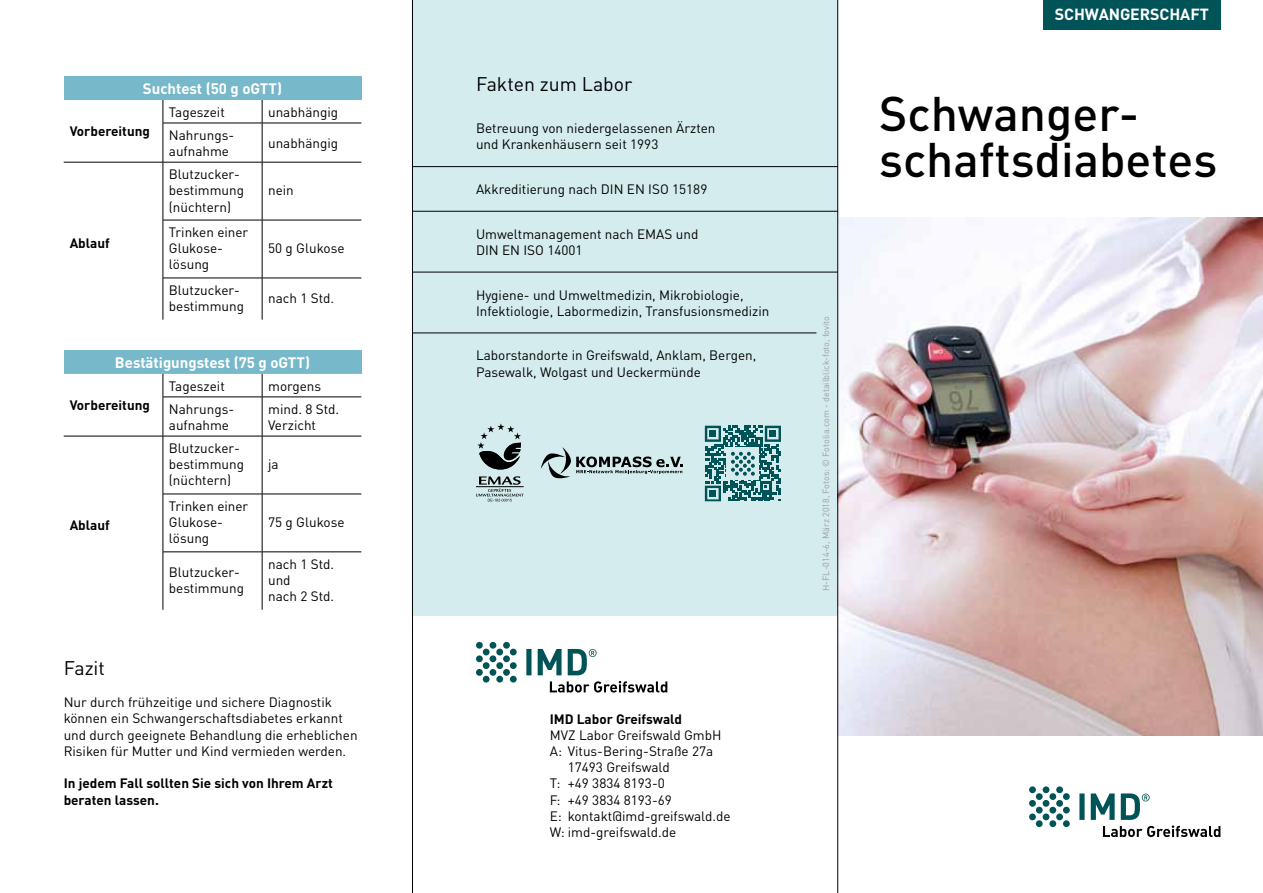
<style>
.page{position:relative;width:1263px;height:893px;background:#fff}
.page>*{position:absolute;margin:0;border:0;box-sizing:border-box;transform-origin:0 0}
.t1{font:500 48px/46.5px "DINOT";color:#000}
.t2{font:19.5px "DINOT";color:#000}
.t3{font:700 15.9px "DINOT";letter-spacing:-.005em;color:#fff}
.t4{font:700 15px "DINOT";color:#fff}
.t5{font:13.5px/16.2px "DINOT";color:#000}
.t6{font:13.5px/16.2px "DIN";color:#000}
.t7{font:700 13.5px/16.2px "DINOT";color:#000}
.t8{font:9px "DINOT";color:#9d9d9c}
</style>
<div class="page">
<div style="left:412px;top:0;width:426px;height:616px;background:#d5ecee"></div>
<svg style="left:550px;top:681px;width:117px;height:11px"></svg>
<svg style="left:526px;top:649px;width:70px;height:26px"></svg>
<svg style="left:476px;top:642px;width:41px;height:41px"></svg>
<svg style="left:1079px;top:793px;width:141px;height:44px"></svg>
<svg style="left:1029px;top:786px;width:41px;height:41px"></svg>
<div style="left:64px;top:77px;width:297px;height:23px;background:#78b8cb"></div>
<svg style="left:64px;top:100px;width:297px;height:220px"></svg>
<svg style="left:164px;top:163px;width:197px;height:157px"></svg>
<hr style="left:163px;top:123px;width:99px;height:1px;background:#000">
<hr style="left:262px;top:123px;width:99px;height:1px;background:#000">
<hr style="left:64px;top:162px;width:99px;height:1px;background:#000">
<hr style="left:163px;top:162px;width:99px;height:1px;background:#000">
<hr style="left:262px;top:162px;width:99px;height:1px;background:#000">
<hr style="left:163px;top:220px;width:99px;height:1px;background:#000">
<hr style="left:262px;top:220px;width:99px;height:1px;background:#000">
<hr style="left:163px;top:278px;width:99px;height:1px;background:#000">
<hr style="left:262px;top:278px;width:99px;height:1px;background:#000">
<svg style="left:163px;top:100px;width:1px;height:23px"></svg>
<svg style="left:262px;top:100px;width:1px;height:23px"></svg>
<hr style="left:163px;top:123px;width:1px;height:39px;background:#000">
<hr style="left:262px;top:123px;width:1px;height:39px;background:#000">
<hr style="left:163px;top:162px;width:1px;height:58px;background:#000">
<hr style="left:262px;top:162px;width:1px;height:58px;background:#000">
<hr style="left:163px;top:220px;width:1px;height:58px;background:#000">
<hr style="left:262px;top:220px;width:1px;height:58px;background:#000">
<hr style="left:163px;top:278px;width:1px;height:42px;background:#000">
<hr style="left:262px;top:278px;width:1px;height:42px;background:#000">
<div style="left:1043px;top:0;width:177px;height:30px;background:#005357"></div>
<img style="left:838px;top:218px;width:425px;height:517px">
<div style="left:64px;top:350px;width:297px;height:24px;background:#78b8cb"></div>
<svg style="left:64px;top:374px;width:297px;height:236px"></svg>
<svg style="left:164px;top:437px;width:197px;height:173px"></svg>
<hr style="left:163px;top:397px;width:99px;height:1px;background:#000">
<hr style="left:262px;top:397px;width:99px;height:1px;background:#000">
<hr style="left:64px;top:436px;width:99px;height:1px;background:#000">
<hr style="left:163px;top:436px;width:99px;height:1px;background:#000">
<hr style="left:262px;top:436px;width:99px;height:1px;background:#000">
<hr style="left:163px;top:494px;width:99px;height:1px;background:#000">
<hr style="left:262px;top:494px;width:99px;height:1px;background:#000">
<hr style="left:163px;top:552px;width:99px;height:1px;background:#000">
<hr style="left:262px;top:552px;width:99px;height:1px;background:#000">
<svg style="left:163px;top:374px;width:1px;height:23px"></svg>
<svg style="left:262px;top:374px;width:1px;height:23px"></svg>
<hr style="left:163px;top:397px;width:1px;height:39px;background:#000">
<hr style="left:262px;top:397px;width:1px;height:39px;background:#000">
<hr style="left:163px;top:436px;width:1px;height:58px;background:#000">
<hr style="left:262px;top:436px;width:1px;height:58px;background:#000">
<hr style="left:163px;top:494px;width:1px;height:58px;background:#000">
<hr style="left:262px;top:494px;width:1px;height:58px;background:#000">
<hr style="left:163px;top:552px;width:1px;height:58px;background:#000">
<hr style="left:262px;top:552px;width:1px;height:58px;background:#000">
<hr style="left:412px;top:166px;width:426px;height:1px;background:#000">
<hr style="left:412px;top:211px;width:426px;height:1px;background:#000">
<hr style="left:412px;top:333px;width:404px;height:1px;background:#000">
<hr style="left:412px;top:272px;width:426px;height:1px;background:#000">
<hr style="left:837px;top:0;width:1px;height:893px;background:#000">
<hr style="left:412px;top:0;width:1px;height:893px;background:#000">
<svg style="left:705px;top:426px;width:76px;height:75px"></svg>
<svg style="left:541px;top:447px;width:141px;height:31px"></svg>
<svg style="left:477px;top:423px;width:44px;height:46px"></svg>
<svg style="left:476px;top:476px;width:48px;height:25px"></svg>
<p class="t4" style="left:143px;top:79px;width:141px">Suchtest (50 g oGTT)</p>
<p class="t7" style="left:70px;top:123px;width:82px">Vorbereitung</p>
<p class="t6" style="left:169px;top:104px;width:57px">Tageszeit</p>
<p class="t6" style="left:268px;top:104px;width:71px">unabhängig</p>
<p class="t6" style="left:169px;top:127px;width:67px">Nahrungs&shy;aufnahme</p>
<p class="t6" style="left:268px;top:135px;width:71px">unabhängig</p>
<p class="t7" style="left:70px;top:235px;width:42px">Ablauf</p>
<p class="t6" style="left:169px;top:166px;width:77px">Blutzucker&shy;bestimmung (nüchtern)</p>
<p class="t6" style="left:169px;top:224px;width:81px">Trinken einer<br>Glukose&shy;lösung</p>
<p class="t6" style="left:268px;top:182px;width:27px">nein</p>
<p class="t6" style="left:268px;top:240px;width:78px">50 g Glukose</p>
<p class="t6" style="left:169px;top:282px;width:77px">Blutzucker&shy;bestimmung</p>
<p class="t6" style="left:268px;top:290px;width:68px">nach 1 Std.</p>
<p class="t4" style="left:115px;top:353px;width:197px">Bestätigungstest (75 g oGTT)</p>
<p class="t7" style="left:70px;top:397px;width:82px">Vorbereitung</p>
<p class="t6" style="left:169px;top:378px;width:57px">Tageszeit</p>
<p class="t6" style="left:268px;top:378px;width:55px">morgens</p>
<p class="t6" style="left:169px;top:401px;width:67px">Nahrungs&shy;aufnahme</p>
<p class="t6" style="left:268px;top:401px;width:73px">mind. 8 Std.<br>Verzicht</p>
<p class="t7" style="left:70px;top:517px;width:42px">Ablauf</p>
<p class="t6" style="left:169px;top:440px;width:77px">Blutzucker&shy;bestimmung (nüchtern)</p>
<p class="t6" style="left:169px;top:498px;width:81px">Trinken einer<br>Glukose&shy;lösung</p>
<p class="t6" style="left:268px;top:456px;width:12px">ja</p>
<p class="t6" style="left:268px;top:514px;width:78px">75 g Glukose</p>
<p class="t6" style="left:169px;top:564px;width:77px">Blutzucker&shy;bestimmung</p>
<p class="t6" style="left:268px;top:556px;width:68px">nach 1 Std. und<br>nach 2 Std.</p>
<h2 class="t2" style="left:64px;top:656px;width:43px">Fazit</h2>
<p class="t5" style="left:64px;top:694px;width:295px">Nur durch frühzeitige und sichere Diagnostik können ein Schwangerschaftsdiabetes erkannt und durch geeignete Behandlung die erheblichen Risiken für Mutter und Kind vermieden werden.</p>
<p class="t7" style="left:64px;top:775px;width:271px">In jedem Fall sollten Sie sich von Ihrem Arzt beraten lassen.</p>
<h2 class="t2" style="left:476px;top:72px;width:158px">Fakten zum Labor</h2>
<p class="t5" style="left:476px;top:120px;width:241px">Betreuung von niedergelassenen Ärzten und Krankenhäusern seit 1993</p>
<p class="t5" style="left:476px;top:181px;width:233px">Akkreditierung nach DIN EN ISO 15189</p>
<p class="t5" style="left:476px;top:226px;width:224px">Umweltmanagement nach EMAS und<br>DIN EN ISO 14001</p>
<p class="t5" style="left:476px;top:286px;width:295px">Hygiene- und Umweltmedizin, Mikrobiologie,<br>Infektiologie, Labormedizin, Transfusionsmedizin</p>
<p class="t5" style="left:476px;top:347px;width:282px">Laborstandorte in Greifswald, Anklam, Bergen,<br>Pasewalk, Wolgast und Ueckermünde</p>
<p class="t7" style="left:550px;top:710px;width:134px">IMD Labor Greifswald</p>
<p class="t5" style="left:550px;top:727px;width:173px">MVZ Labor Greifswald GmbH</p>
<p class="t5" style="left:550px;top:743px;width:165px">A: Vitus-Bering-Straße 27a</p>
<p class="t5" style="left:568px;top:759px;width:103px">17493 Greifswald</p>
<p class="t5" style="left:550px;top:775px;width:117px">T: +49 3834 8193-0</p>
<p class="t5" style="left:550px;top:791px;width:124px">F: +49 3834 8193-69</p>
<p class="t5" style="left:550px;top:808px;width:182px">E: kontakt@imd-greifswald.de</p>
<p class="t5" style="left:550px;top:824px;width:128px">W: imd-greifswald.de</p>
<p class="t3" style="left:1055px;top:4px;width:152px">Schwangerschaft</p>
<h1 class="t1" style="left:879px;top:89px;width:340px">Schwanger&shy;schaftsdiabetes</h1>
<p class="t8" style="left:820px;top:591px;width:276px;rotate:-90deg">H-FL-014-6, März 2018, Fotos: © Fotolia.com - detailblick-foto, fovito</p>
</div>
